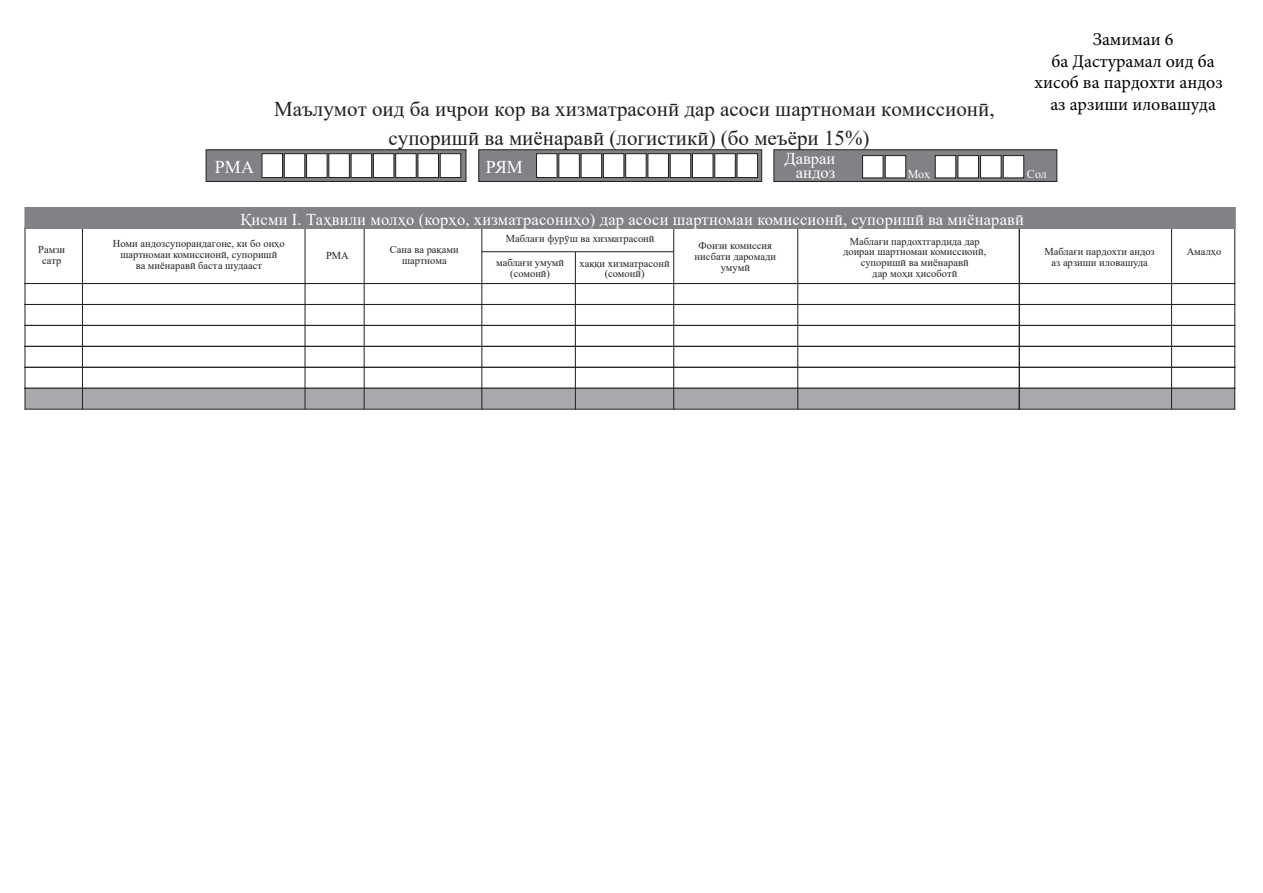
<style>
.page{position:relative;width:1263px;height:893px;background:#fff}
.page>*{position:absolute;margin:0;border:0;box-sizing:border-box;transform-origin:0 0}
.t1{font:21px/28.5px "Times New Roman";color:#231f20;text-align:center}
.t2{font:18px/21.6px "Minion Pro";color:#000;text-align:center}
.t3{font:18px "Times New Roman";letter-spacing:.01em;color:#fff}
.t4{font:16.5px/13.8px "Times New Roman";letter-spacing:.01em;color:#fff;text-align:right}
.t5{font:12px "Times New Roman";letter-spacing:-.005em;color:#fff}
.t6{font:10.5px/10.9px "Times New Roman";color:#231f20;text-align:center}
</style>
<div class="page">
<div style="left:478px;top:149px;width:284px;height:33px;background:#808285;border:1px solid #231f20"></div>
<div style="left:206px;top:149px;width:260px;height:33px;background:#808285;border:1px solid #231f20"></div>
<div style="left:773px;top:149px;width:284px;height:33px;background:#808285;border:1px solid #231f20"></div>
<div style="left:862px;top:155px;width:21px;height:23px;background:#fff;border:1px solid #231f20"></div>
<div style="left:885px;top:155px;width:21px;height:23px;background:#fff;border:1px solid #231f20"></div>
<div style="left:935px;top:155px;width:21px;height:23px;background:#fff;border:1px solid #231f20"></div>
<div style="left:957px;top:155px;width:22px;height:23px;background:#fff;border:1px solid #231f20"></div>
<div style="left:980px;top:155px;width:21px;height:23px;background:#fff;border:1px solid #231f20"></div>
<div style="left:1003px;top:155px;width:21px;height:23px;background:#fff;border:1px solid #231f20"></div>
<div style="left:262px;top:153px;width:21px;height:25px;background:#fff;border:1px solid #231f20"></div>
<div style="left:284px;top:153px;width:21px;height:25px;background:#fff;border:1px solid #231f20"></div>
<div style="left:306px;top:153px;width:21px;height:25px;background:#fff;border:1px solid #231f20"></div>
<div style="left:328px;top:153px;width:22px;height:25px;background:#fff;border:1px solid #231f20"></div>
<div style="left:351px;top:153px;width:21px;height:25px;background:#fff;border:1px solid #231f20"></div>
<div style="left:373px;top:153px;width:21px;height:25px;background:#fff;border:1px solid #231f20"></div>
<div style="left:395px;top:153px;width:22px;height:25px;background:#fff;border:1px solid #231f20"></div>
<div style="left:417px;top:153px;width:22px;height:25px;background:#fff;border:1px solid #231f20"></div>
<div style="left:440px;top:153px;width:21px;height:25px;background:#fff;border:1px solid #231f20"></div>
<div style="left:536px;top:153px;width:21px;height:25px;background:#fff;border:1px solid #231f20"></div>
<div style="left:558px;top:153px;width:22px;height:25px;background:#fff;border:1px solid #231f20"></div>
<div style="left:581px;top:153px;width:21px;height:25px;background:#fff;border:1px solid #231f20"></div>
<div style="left:603px;top:153px;width:21px;height:25px;background:#fff;border:1px solid #231f20"></div>
<div style="left:625px;top:153px;width:22px;height:25px;background:#fff;border:1px solid #231f20"></div>
<div style="left:647px;top:153px;width:22px;height:25px;background:#fff;border:1px solid #231f20"></div>
<div style="left:670px;top:153px;width:21px;height:25px;background:#fff;border:1px solid #231f20"></div>
<div style="left:692px;top:153px;width:21px;height:25px;background:#fff;border:1px solid #231f20"></div>
<div style="left:714px;top:153px;width:22px;height:25px;background:#fff;border:1px solid #231f20"></div>
<div style="left:737px;top:153px;width:21px;height:25px;background:#fff;border:1px solid #231f20"></div>
<hr style="left:25px;top:228px;width:1px;height:56px;background:#231f20">
<hr style="left:82px;top:228px;width:1px;height:56px;background:#231f20">
<hr style="left:305px;top:228px;width:1px;height:56px;background:#231f20">
<hr style="left:364px;top:228px;width:1px;height:56px;background:#231f20">
<hr style="left:481px;top:228px;width:1px;height:56px;background:#231f20">
<hr style="left:575px;top:228px;width:1px;height:56px;background:#231f20">
<hr style="left:673px;top:228px;width:1px;height:56px;background:#231f20">
<hr style="left:797px;top:228px;width:1px;height:56px;background:#231f20">
<hr style="left:1019px;top:228px;width:1px;height:56px;background:#231f20">
<hr style="left:1171px;top:228px;width:1px;height:56px;background:#231f20">
<hr style="left:1234px;top:228px;width:1px;height:56px;background:#231f20">
<div style="left:513px;top:228px;width:103px;height:24px;background:#fff"></div>
<div style="left:25px;top:207px;width:1211px;height:22px;background:#808285"></div>
<hr style="left:482px;top:251px;width:192px;height:1px;background:#231f20">
<hr style="left:25px;top:283px;width:1210px;height:1px;background:#231f20">
<hr style="left:25px;top:304px;width:1210px;height:1px;background:#231f20">
<hr style="left:25px;top:325px;width:1210px;height:1px;background:#231f20">
<hr style="left:25px;top:346px;width:1210px;height:1px;background:#231f20">
<hr style="left:25px;top:367px;width:1210px;height:1px;background:#231f20">
<div style="left:25px;top:388px;width:1210px;height:21px;background:#a7a9ac"></div>
<svg style="left:25px;top:284px;width:1px;height:125px"></svg>
<svg style="left:82px;top:284px;width:1px;height:125px"></svg>
<svg style="left:305px;top:284px;width:1px;height:125px"></svg>
<svg style="left:364px;top:284px;width:1px;height:125px"></svg>
<svg style="left:481px;top:284px;width:1px;height:125px"></svg>
<svg style="left:575px;top:284px;width:1px;height:125px"></svg>
<svg style="left:673px;top:284px;width:1px;height:125px"></svg>
<svg style="left:797px;top:284px;width:1px;height:125px"></svg>
<svg style="left:1019px;top:284px;width:1px;height:125px"></svg>
<svg style="left:1171px;top:284px;width:1px;height:125px"></svg>
<svg style="left:1234px;top:284px;width:1px;height:125px"></svg>
<hr style="left:25px;top:409px;width:1210px;height:1px;background:#231f20">
<hr style="left:25px;top:388px;width:1210px;height:1px;background:#231f20">
<h2 class="t2" style="left:1034px;top:29px;width:190px">Замимаи 6<br>ба Дастурамал оид ба хисоб ва пардохти андоз аз арзиши иловашуда</h2>
<h1 class="t1" style="left:274px;top:94px;width:722px">Маълумот оид ба иҷрои кор ва хизматрасонӣ дар асоси шартномаи комиссионӣ, супоришӣ ва миёнаравӣ (логистикӣ) (бо меъёри 15%)</h1>
<h3 class="t4" style="left:784px;top:151px;width:52px">Давраи андоз</h3>
<h2 class="t3" style="left:215px;top:154px;width:41px">РМА</h2>
<h2 class="t3" style="left:486px;top:154px;width:39px">РЯМ</h2>
<p class="t5" style="left:908px;top:165px;width:24px">Моҳ</p>
<p class="t5" style="left:1027px;top:165px;width:21px">Сол</p>
<h3 class="t4" style="left:240px;top:212px;width:785px">Қисми I. Таҳвили молҳо (корҳо, хизматрасониҳо) дар асоси шартномаи комиссионӣ, супоришӣ ва миёнаравӣ</h3>
<p class="t6" style="left:38px;top:243px;width:28px">Рамзи сатр</p>
<p class="t6" style="left:113px;top:238px;width:173px">Номи андозсупорандагоне, ки бо онҳо шартномаи комиссионӣ, супоришӣ<br>ва миёнаравӣ баста шудааст</p>
<p class="t6" style="left:506px;top:233px;width:150px">Маблағи фурӯш ва хизматрасонӣ</p>
<p class="t6" style="left:580px;top:257px;width:92px">хаққи хизматрасонӣ (сомонӣ)</p>
<p class="t6" style="left:326px;top:250px;width:24px">РМА</p>
<p class="t6" style="left:695px;top:239px;width:83px">Фоизи комиссия нисбати даромади умумӣ</p>
<p class="t6" style="left:390px;top:243px;width:70px">Сана ва рақами шартнома</p>
<p class="t6" style="left:496px;top:256px;width:70px">маблағи умумӣ (сомонӣ)</p>
<p class="t6" style="left:843px;top:235px;width:145px">Маблағи пардохтгардида дар доираи шартномаи комиссионӣ, супоришӣ ва миёнаравӣ<br>дар моҳи ҳисоботӣ</p>
<p class="t6" style="left:1044px;top:246px;width:112px">Маблағи пардохти андоз аз арзиши иловашуда</p>
<p class="t6" style="left:1187px;top:246px;width:36px">Амалҳо</p>
</div>
